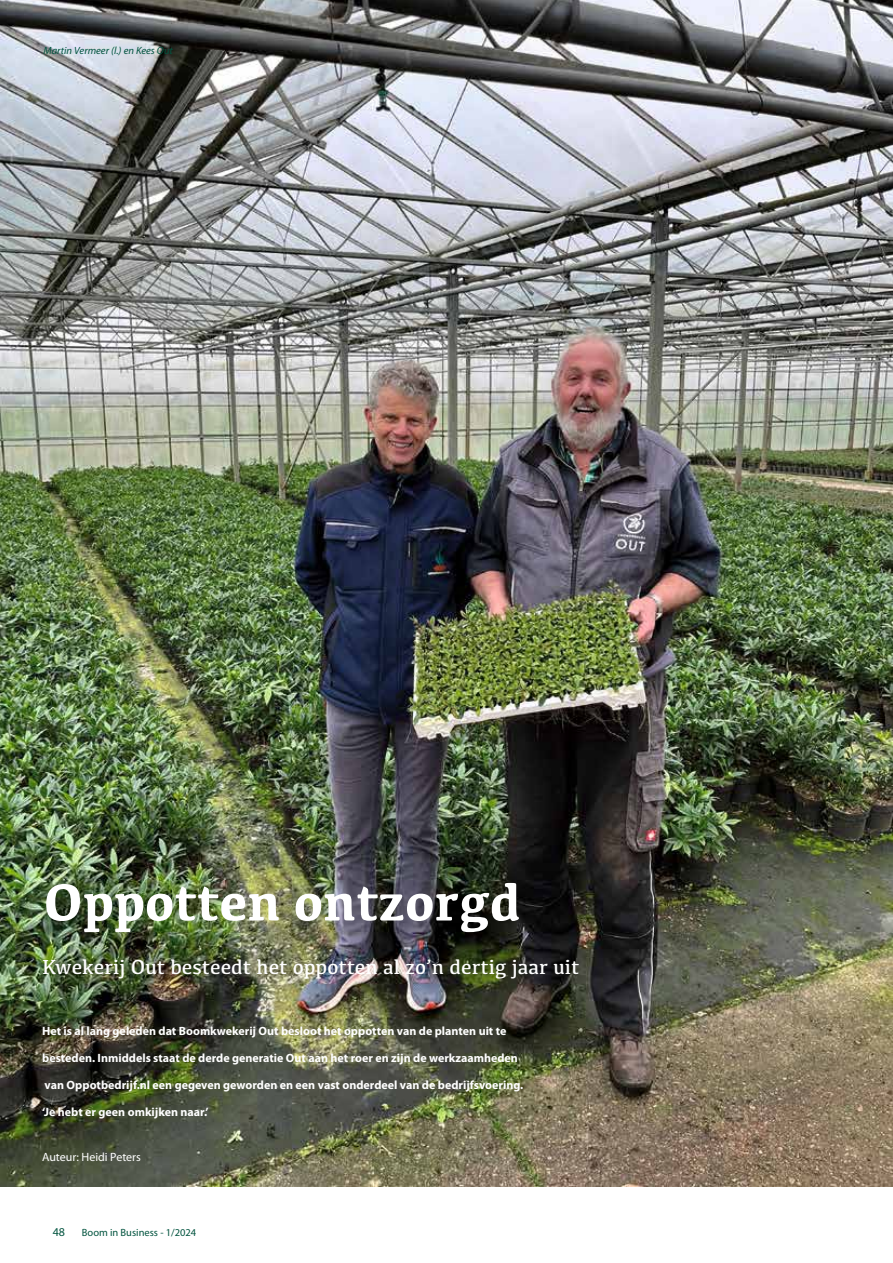
<style>
.page{position:relative;width:893px;height:1263px;background:#fff}
.page>*{position:absolute;margin:0;border:0;box-sizing:border-box;transform-origin:0 0}
.t1{font:700 54px "Kefa";color:#fff}
.t2{font:21px "Kefa";color:#fff}
.t3{font:700 12px "Myriad Pro";color:#fff}
.t4{font:12px "Myriad Pro";color:#fff}
.t5{font:12px "Myriad Pro";color:#00533e}
.t6{font:italic 10.5px "Myriad Pro";color:#00533e}
.t7{font:10.5px "Myriad Pro";color:#00533e}
</style>
<div class="page">
<img style="left:0;top:0;width:893px;height:1186px">
<p class="t6" style="left:44px;top:44px;width:131px">Martin Vermeer (l.) en Kees Out</p>
<h1 class="t1" style="left:43px;top:866px;width:479px">Oppotten ontzorgd</h1>
<h2 class="t2" style="left:42px;top:953px;width:539px">Kwekerij Out besteedt het oppotten al zo’n dertig jaar uit</h2>
<p class="t3" style="left:42px;top:1023px;width:466px">Het is al lang geleden dat Boomkwekerij Out besloot het oppotten van de planten uit te</p>
<p class="t3" style="left:42px;top:1050px;width:477px">besteden. Inmiddels staat de derde generatie Out aan het roer en zijn de werkzaamheden</p>
<p class="t3" style="left:45px;top:1077px;width:480px">van Oppotbedrijf.nl een gegeven geworden en een vast onderdeel van de bedrijfsvoering.</p>
<p class="t3" style="left:42px;top:1104px;width:168px">‘Je hebt er geen omkijken naar.’</p>
<p class="t4" style="left:42px;top:1150px;width:100px">Auteur: Heidi Peters</p>
<p class="t5" style="left:53px;top:1224px;width:14px">48</p>
<p class="t7" style="left:82px;top:1226px;width:116px">Boom in Business - 1/2024</p>
</div>
